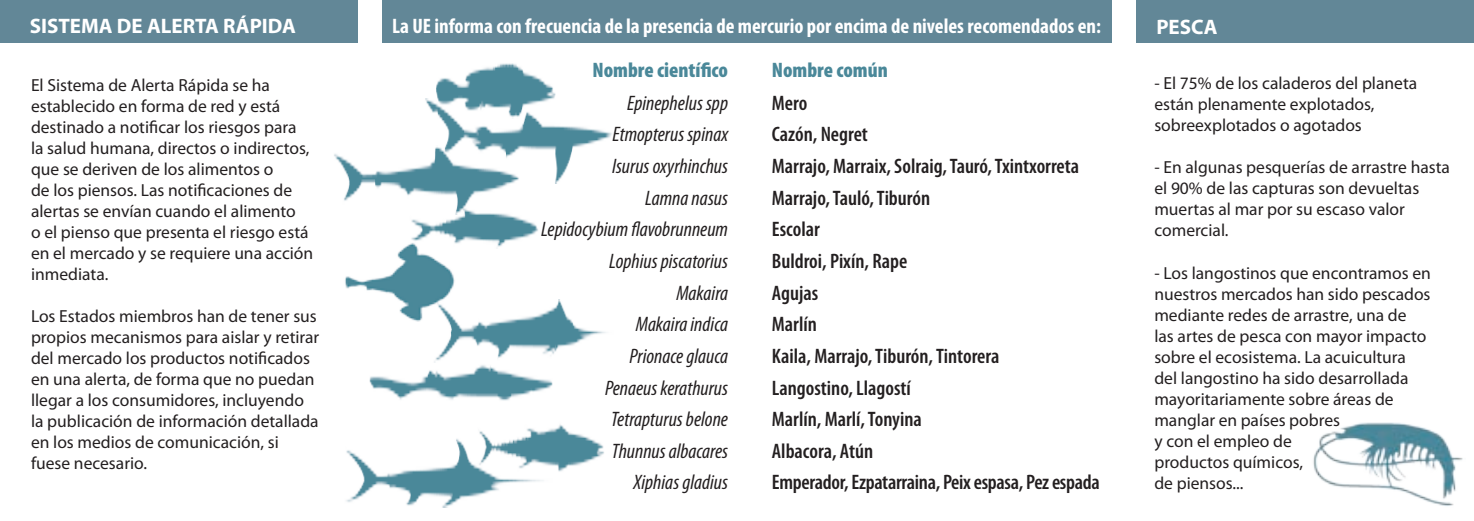
<style>
.page{position:relative;width:1474px;height:521px;background:#fff}
.page>*{position:absolute;margin:0;border:0;box-sizing:border-box;transform-origin:0 0}
.t1{font:600 condensed 21px "Myriad Pro";color:#231f20}
.t2{font:italic condensed 21px "Myriad Pro";color:#231f20}
.t3{font:700 condensed 21px "Myriad Pro";color:#fff}
.t4{font:900 condensed 21px "Myriad Pro";color:#4a8899}
.t5{font:700 21px "Myriad Pro";color:#fff}
.t6{font:17.5px/21px "Myriad Pro";color:#231f20}
</style>
<div class="page">
<div style="left:382px;top:0;width:729px;height:43px;background:#628797"></div>
<div style="left:0;top:0;width:357px;height:43px;background:#628797"></div>
<img style="left:425px;top:98px;width:187px;height:86px">
<img style="left:411px;top:215px;width:127px;height:32px">
<img style="left:334px;top:145px;width:189px;height:70px">
<img style="left:434px;top:63px;width:125px;height:55px">
<img style="left:369px;top:362px;width:184px;height:39px">
<img style="left:346px;top:439px;width:197px;height:68px">
<img style="left:345px;top:242px;width:114px;height:79px">
<img style="left:474px;top:424px;width:130px;height:49px">
<img style="left:432px;top:300px;width:174px;height:62px">
<img style="left:1313px;top:422px;width:150px;height:84px">
<div style="left:1136px;top:0;width:337px;height:43px;background:#628797"></div>
<p class="t5" style="left:30px;top:12px;width:268px">SISTEMA DE ALERTA RÁPIDA</p>
<p class="t6" style="left:31px;top:74px;width:284px">El Sistema de Alerta Rápida se ha establecido en forma de red y está destinado a notificar los riesgos para la salud humana, directos o indirectos, que se deriven de los alimentos o<br>de los piensos. Las notificaciones de alertas se envían cuando el alimento<br>o el pienso que presenta el riesgo está en el mercado y se requiere una acción inmediata.</p>
<p class="t6" style="left:31px;top:305px;width:290px">Los Estados miembros han de tener sus propios mecanismos para aislar y retirar del mercado los productos notificados en una alerta, de forma que no puedan llegar a los consumidores, incluyendo la publicación de información detallada en los medios de comunicación, si fuese necesario.</p>
<p class="t3" style="left:392px;top:13px;width:710px">La UE informa con frecuencia de la presencia de mercurio por encima de niveles recomendados en:</p>
<p class="t5" style="left:1156px;top:13px;width:63px">PESCA</p>
<p class="t4" style="left:592px;top:56px;width:137px">Nombre científico</p>
<p class="t4" style="left:771px;top:56px;width:118px">Nombre común</p>
<p class="t2" style="left:627px;top:90px;width:102px">Epinephelus spp</p>
<p class="t1" style="left:771px;top:90px;width:37px">Mero</p>
<p class="t2" style="left:612px;top:122px;width:117px">Etmopterus spinax</p>
<p class="t1" style="left:771px;top:121px;width:98px">Cazón, Negret</p>
<p class="t2" style="left:612px;top:153px;width:117px">Isurusoxyrhinchus</p>
<p class="t1" style="left:771px;top:153px;width:309px">Marrajo, Marraix, Solraig, Tauró, Txintxorreta</p>
<p class="t2" style="left:645px;top:185px;width:84px">Lamnanasus</p>
<p class="t1" style="left:771px;top:185px;width:160px">Marrajo, Tauló, Tiburón</p>
<p class="t2" style="left:541px;top:217px;width:188px">Lepidocybiumflavobrunneum</p>
<p class="t1" style="left:771px;top:216px;width:49px">Escolar</p>
<p class="t2" style="left:609px;top:248px;width:120px">Lophiuspiscatorius</p>
<p class="t1" style="left:771px;top:248px;width:137px">Buldroi, Pixín, Rape</p>
<p class="t2" style="left:676px;top:280px;width:53px">Makaira</p>
<p class="t1" style="left:771px;top:280px;width:48px">Agujas</p>
<p class="t2" style="left:635px;top:311px;width:94px">Makairaindica</p>
<p class="t1" style="left:771px;top:311px;width:46px">Marlín</p>
<p class="t2" style="left:629px;top:343px;width:100px">Prionaceglauca</p>
<p class="t1" style="left:771px;top:343px;width:229px">Kaila, Marrajo, Tiburón, Tintorera</p>
<p class="t2" style="left:605px;top:375px;width:125px">Penaeuskerathurus</p>
<p class="t1" style="left:771px;top:375px;width:141px">Langostino, Llagostí</p>
<p class="t2" style="left:611px;top:406px;width:118px">Tetrapturusbelone</p>
<p class="t1" style="left:771px;top:406px;width:151px">Marlín, Marlí, Tonyina</p>
<p class="t2" style="left:612px;top:438px;width:118px">Thunnusalbacares</p>
<p class="t1" style="left:771px;top:438px;width:103px">Albacora, Atún</p>
<p class="t2" style="left:633px;top:470px;width:96px">Xiphiasgladius</p>
<p class="t1" style="left:771px;top:469px;width:329px">Emperador, Ezpatarraina, Peix espasa, Pez espada</p>
<p class="t6" style="left:1154px;top:72px;width:264px">- El 75% de los caladeros del planeta están plenamente explotados, sobreexplotados o agotados</p>
<p class="t6" style="left:1154px;top:156px;width:297px">- En algunas pesquerías de arrastre hasta el 90% de las capturas son devueltas muertas al mar por su escaso valor comercial.</p>
<p class="t6" style="left:1154px;top:263px;width:278px">- Los langostinos que encontramos en nuestros mercados han sido pescados mediante redes de arrastre, una de<br>las artes de pesca con mayor impacto sobre el ecosistema. La acuicultura del langostino ha sido desarrollada mayoritariamente sobre áreas de manglar en países pobres<br>y con el empleo de<br>productos químicos,<br>de piensos...</p>
</div>
